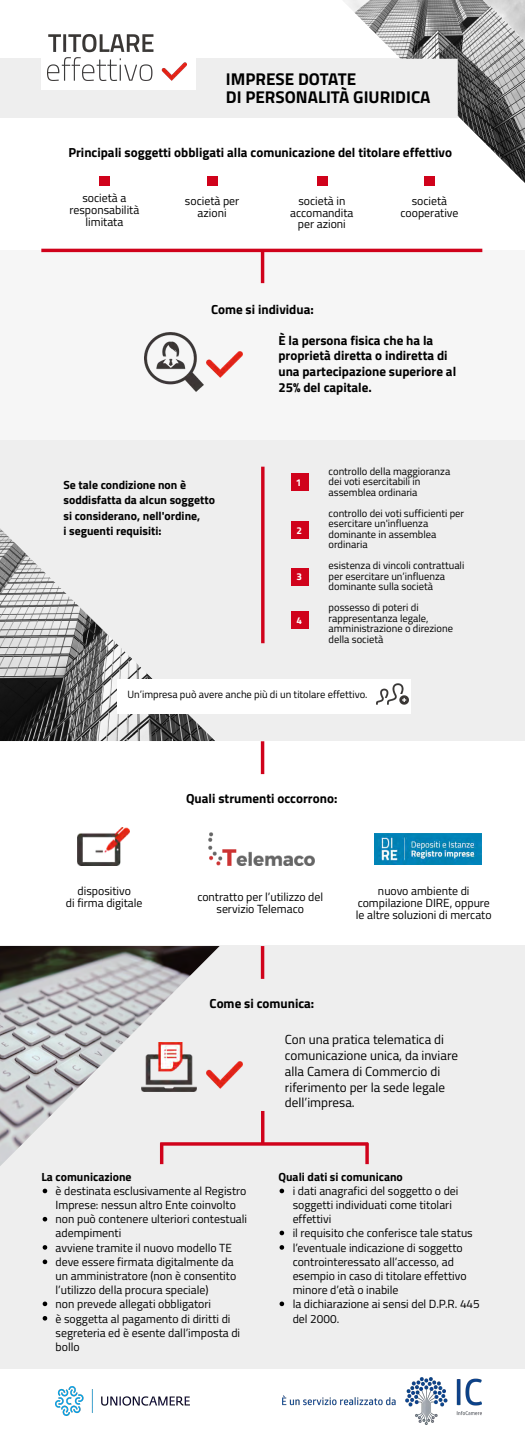
<style>
.page{position:relative;width:525px;height:1444px;background:#fff}
.page>*{position:absolute;margin:0;border:0;box-sizing:border-box;transform-origin:0 0}
.t1{font:700 17.06px/18.4px "Titillium Web";color:#000}
.t2{font:700 13.12px/15.8px "Titillium Web";color:#000}
.t3{font:13.12px/15.8px "Titillium Web";color:#000}
.t4{font:11.81px/14.2px "Titillium Web";color:#000;text-align:center}
.t5{font:700 11.81px/15.3px "Titillium Web";color:#000}
.t6{font:10.5px/10.5px "Titillium Web";color:#000}
.t7{font:700 9.97px "Titillium Web";color:#fff}
</style>
<div class="page">
<div style="left:0;top:250px;width:525px;height:491px;background:#eee"></div>
<div style="left:0;top:250px;width:525px;height:190px;background:#f6f6f6"></div>
<div style="left:0;top:58px;width:525px;height:59px;background:#eee"></div>
<div style="left:41px;top:15px;width:155px;height:75px;background:#fff"></div>
<img style="left:48px;top:35px;width:138px;height:46px">
<img style="left:333px;top:0;width:192px;height:184px">
<div style="left:100px;top:177px;width:10px;height:9px;background:#d0021b"></div>
<div style="left:207px;top:177px;width:11px;height:9px;background:#d0021b"></div>
<div style="left:317px;top:177px;width:10px;height:9px;background:#d0021b"></div>
<div style="left:425px;top:177px;width:10px;height:9px;background:#d0021b"></div>
<hr style="left:41px;top:249px;width:441px;height:3px;background:#d0021b">
<hr style="left:261px;top:250px;width:3px;height:33px;background:#d0021b">
<svg style="left:261px;top:467px;width:4px;height:176px"></svg>
<img style="left:144px;top:332px;width:59px;height:59px">
<img style="left:206px;top:352px;width:36px;height:25px">
<div style="left:0;top:946px;width:525px;height:425px;background:#eee"></div>
<hr style="left:261px;top:741px;width:3px;height:33px;background:#d0021b">
<img style="left:77px;top:827px;width:53px;height:38px">
<img style="left:208px;top:832px;width:107px;height:33px">
<img style="left:374px;top:833px;width:108px;height:31px">
<hr style="left:261px;top:946px;width:3px;height:33px;background:#d0021b">
<img style="left:220px;top:1062px;width:22px;height:26px">
<svg style="left:43px;top:1188px;width:4px;height:5px"></svg>
<svg style="left:43px;top:1217px;width:4px;height:4px"></svg>
<svg style="left:43px;top:1245px;width:4px;height:5px"></svg>
<svg style="left:43px;top:1259px;width:4px;height:5px"></svg>
<svg style="left:43px;top:1301px;width:4px;height:5px"></svg>
<svg style="left:43px;top:1316px;width:4px;height:4px"></svg>
<svg style="left:280px;top:1188px;width:4px;height:5px"></svg>
<svg style="left:280px;top:1230px;width:4px;height:5px"></svg>
<svg style="left:280px;top:1245px;width:4px;height:5px"></svg>
<svg style="left:280px;top:1301px;width:4px;height:5px"></svg>
<hr style="left:261px;top:1111px;width:3px;height:33px;background:#d0021b">
<hr style="left:160px;top:1142px;width:208px;height:3px;background:#d0021b">
<svg style="left:365px;top:1143px;width:4px;height:21px"></svg>
<img style="left:0;top:528px;width:215px;height:213px">
<div style="left:117px;top:679px;width:294px;height:34px;background:#fff"></div>
<img style="left:377px;top:683px;width:31px;height:22px">
<img style="left:0;top:947px;width:220px;height:219px">
<div style="left:291px;top:474px;width:17px;height:17px;background:#d0021b"></div>
<div style="left:291px;top:522px;width:17px;height:17px;background:#d0021b"></div>
<div style="left:291px;top:568px;width:17px;height:17px;background:#d0021b"></div>
<div style="left:291px;top:612px;width:17px;height:17px;background:#d0021b"></div>
<div style="left:0;top:1370px;width:525px;height:68px;background:#fff"></div>
<img style="left:282px;top:1377px;width:200px;height:47px">
<img style="left:55px;top:1387px;width:134px;height:28px">
<h1 class="t1" style="left:226px;top:69px;width:206px">IMPRESE DOTATE<br>DI PERSONALITÀ GIURIDICA</h1>
<p class="t2" style="left:68px;top:144px;width:385px">Principali soggetti obbligati alla comunicazione del titolare effettivo</p>
<p class="t4" style="left:70px;top:192px;width:71px;line-height:11.8px">società a responsabilità limitata</p>
<p class="t4" style="left:185px;top:194px;width:56px;line-height:11.8px">società per azioni</p>
<p class="t4" style="left:290px;top:194px;width:65px;line-height:11.8px">società in accomandita per azioni</p>
<p class="t4" style="left:401px;top:194px;width:60px;line-height:11.8px">società cooperative</p>
<p class="t2" style="left:211px;top:301px;width:104px">Come si individua:</p>
<p class="t2" style="left:278px;top:332px;width:179px">È la persona fisica che ha la proprietà diretta o indiretta di una partecipazione superiore al<br>25% del capitale.</p>
<p class="t5" style="left:63px;top:477px;width:153px">Se tale condizione non è soddisfatta da alcun soggetto si considerano, nell'ordine,<br>i seguenti requisiti:</p>
<p class="t7" style="left:296px;top:474px;width:7px">1</p>
<p class="t7" style="left:296px;top:522px;width:7px">2</p>
<p class="t7" style="left:296px;top:569px;width:7px">3</p>
<p class="t7" style="left:296px;top:612px;width:7px">4</p>
<p class="t6" style="left:329px;top:465px;width:123px">controllo della maggioranza dei voti esercitabili in assemblea ordinaria</p>
<p class="t6" style="left:329px;top:507px;width:137px">controllo dei voti sufficienti per esercitare un'influenza dominante in assemblea ordinaria</p>
<p class="t6" style="left:329px;top:560px;width:137px">esistenza di vincoli contrattuali per esercitare un’influenza dominante sulla società</p>
<p class="t6" style="left:329px;top:602px;width:126px">possesso di poteri di rappresentanza legale, amministrazione o direzione della società</p>
<p class="t6" style="left:127px;top:688px;width:242px">Un’impresa può avere anche più di un titolare effettivo.</p>
<p class="t2" style="left:186px;top:790px;width:153px">Quali strumenti occorrono:</p>
<p class="t4" style="left:66px;top:885px;width:78px;line-height:11.8px">dispositivo<br>di firma digitale</p>
<p class="t4" style="left:197px;top:891px;width:127px;line-height:11.8px">contratto per l’utilizzo del servizio Telemaco</p>
<p class="t4" style="left:356px;top:885px;width:137px;line-height:11.8px">nuovo ambiente di compilazione DIRE, oppure le altre soluzioni di mercato</p>
<p class="t2" style="left:210px;top:995px;width:106px">Come si comunica:</p>
<p class="t3" style="left:285px;top:1031px;width:175px">Con una pratica telematica di comunicazione unica, da inviare alla Camera di Commercio di riferimento per la sede legale dell’impresa.</p>
<p class="t5" style="left:41px;top:1169px;width:92px">La comunicazione</p>
<p class="t4" style="left:56px;top:1184px;width:193px;text-align:left">è destinata esclusivamente al Registro<br>Imprese: nessun altro Ente coinvolto non può contenere ulteriori contestuali adempimenti<br>avviene tramite il nuovo modello TE deve essere firmata digitalmente da un amministratore (non è consentito l’utilizzo della procura speciale)<br>non prevede allegati obbligatori<br>è soggetta al pagamento di diritti di segreteria ed è esente dall’imposta di bollo</p>
<p class="t5" style="left:278px;top:1169px;width:126px">Quali dati si comunicano</p>
<p class="t4" style="left:293px;top:1184px;width:189px;text-align:left">i dati anagrafici del soggetto o dei soggetti individuati come titolari effettivi<br>il requisito che conferisce tale status l’eventuale indicazione di soggetto controinteressato all’accesso, ad esempio in caso di titolare effettivo minore d’età o inabile<br>la dichiarazione ai sensi del D.P.R. 445 del 2000.</p>
</div>
